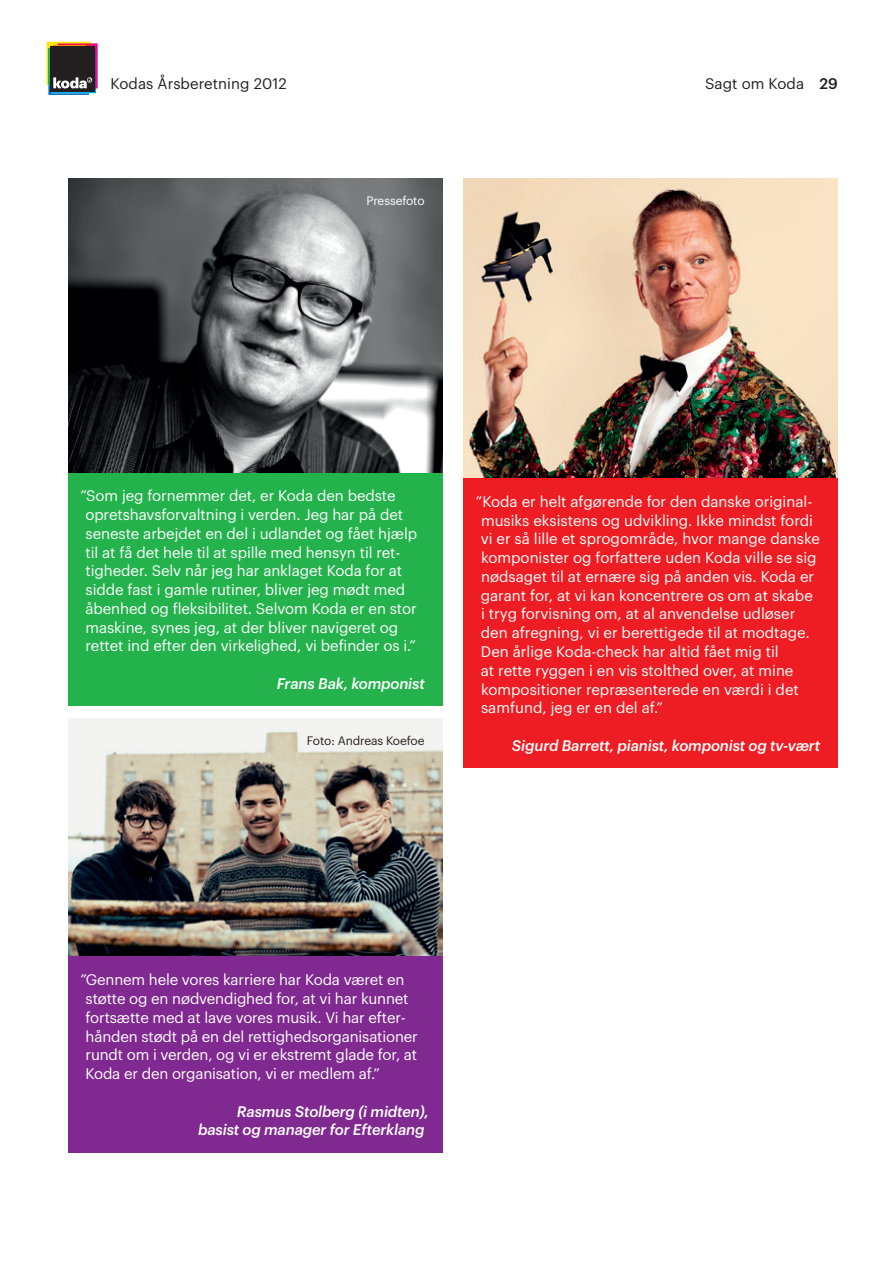
<style>
.page{position:relative;width:893px;height:1263px;background:#fff}
.page>*{position:absolute;margin:0;border:0;box-sizing:border-box;transform-origin:0 0}
.Mellem{font:15px/18.8px "Graphik";letter-spacing:-.005em;color:#fff}
.Mellem-2{font:italic 500 15px/18.8px "Graphik";letter-spacing:-.01em;color:#fff;text-align:right}
.Tabel{font:15px "Graphik";letter-spacing:.005em;color:#231f20}
.Mellem-3{font:12px "Graphik";letter-spacing:-.01em;color:#231f20}
.Mellem-4{font:12px "Graphik";letter-spacing:-.01em;color:#fff}
.s1{font-weight:500}
</style>
<div class="page">
<svg style="left:47px;top:42px;width:51px;height:53px"></svg>
<div style="left:463px;top:478px;width:375px;height:290px;background:#ee1d23"></div>
<img style="left:463px;top:179px;width:375px;height:299px">
<img style="left:68px;top:719px;width:374px;height:237px">
<div style="left:68px;top:956px;width:374px;height:196px;background:#802990"></div>
<div style="left:68px;top:472px;width:374px;height:234px;background:#23b24b"></div>
<img style="left:68px;top:179px;width:374px;height:293px">
<p class="Tabel" style="left:111px;top:72px;width:178px">Kodas Årsberetning 2012</p>
<p class="Tabel" style="left:705px;top:72px;width:134px">Sagt om Koda <span class="s1">29</span></p>
<p class="Mellem-4" style="left:367px;top:192px;width:60px">Pressefoto</p>
<p class="Mellem" style="left:85px;top:485px;width:333px;text-indent:-5px">”Som jeg fornemmer det, er Koda den bedste opretshavsforvaltning i verden. Jeg har på det seneste arbejdet en del i udlandet og fået hjælp til at få det hele til at spille med hensyn til ret&shy;tigheder. Selv når jeg har anklaget Koda for at sidde fast i gamle rutiner, bliver jeg mødt med åbenhed og fleksibilitet. Selvom Koda er en stor maskine, synes jeg, at der bliver navigeret og rettet ind efter den virkelighed, vi befinder os i.”</p>
<p class="Mellem-2" style="left:277px;top:673px;width:150px">Frans Bak, komponist</p>
<p class="Mellem-3" style="left:307px;top:732px;width:119px">Foto: Andreas Koefoe</p>
<p class="Mellem" style="left:481px;top:491px;width:341px;text-indent:-5px">”Koda er helt afgørende for den danske original&shy;musiks eksistens og udvikling. Ikke mindst fordi vi er så lille et sprogområde, hvor mange danske komponister og forfattere uden Koda ville se sig nødsaget til at ernære sig på anden vis. Koda er garant for, at vi kan koncentrere os om at skabe i tryg forvisning om, at al anvendelse udløser den afregning, vi er berettigede til at modtage.<br>Den årlige Koda-check har altid fået mig til<br>at rette ryggen i en vis stolthed over, at mine kompositioner repræsenterede en værdi i det samfund, jeg er en del af.”</p>
<p class="Mellem-2" style="left:512px;top:735px;width:310px">Sigurd Barrett, pianist, komponist og tv-vært</p>
<p class="Mellem" style="left:85px;top:969px;width:334px;text-indent:-5px">”Gennem hele vores karriere har Koda været en støtte og en nødvendighed for, at vi har kunnet fortsætte med at lave vores musik. Vi har efter&shy;hånden stødt på en del rettighedsorganisationer rundt om i verden, og vi er ekstremt glade for, at Koda er den organisation, vi er medlem af.”</p>
<p class="Mellem-2" style="left:198px;top:1100px;width:232px">Rasmus Stolberg (i midten), basist og manager for Efterklang</p>
</div>
